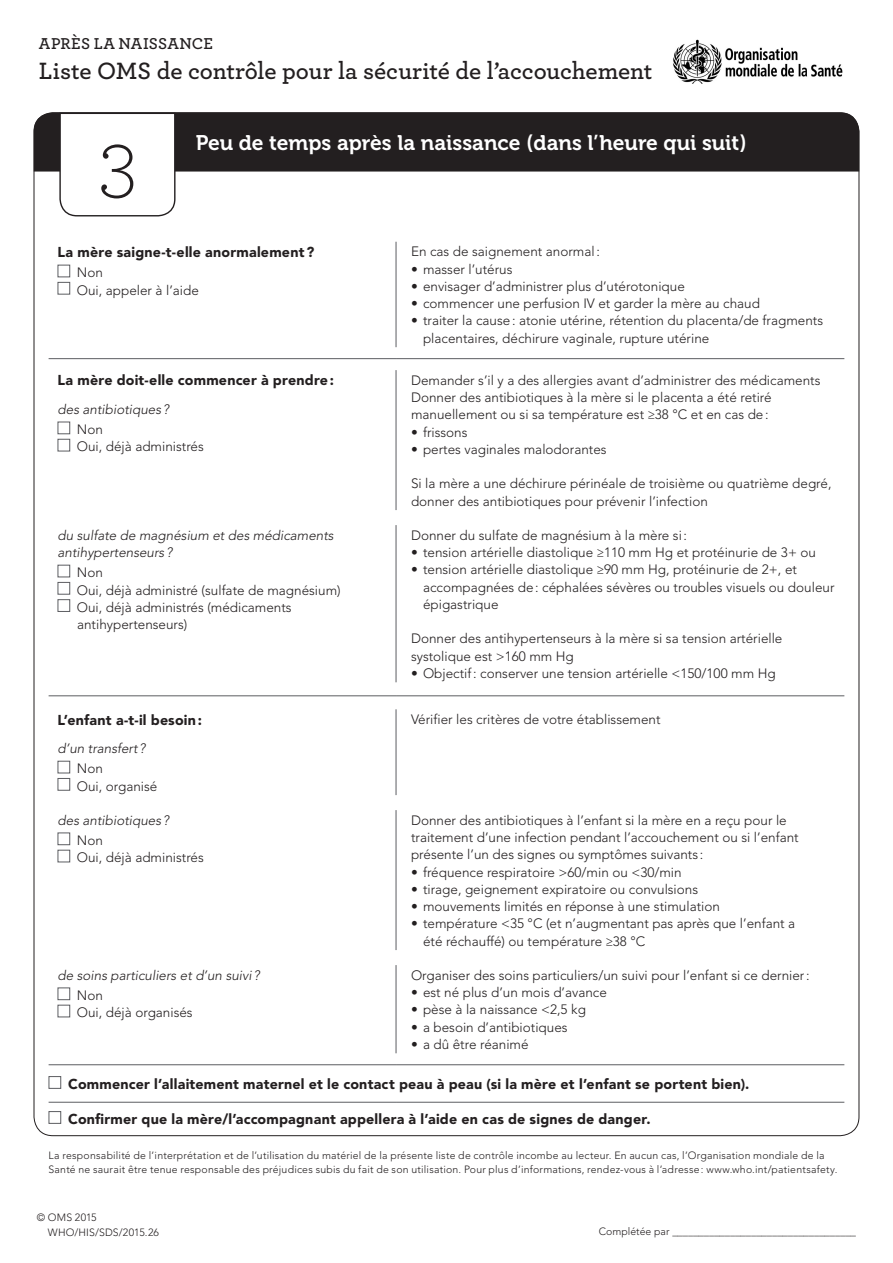
<style>
.page{position:relative;width:893px;height:1263px;background:#fff}
.page>*{position:absolute;margin:0;border:0;box-sizing:border-box;transform-origin:0 0}
.F0_number{font:300 85.5px "Archer";color:#231f20}
.t1{font:600 24.75px "Archer";letter-spacing:-.005em;color:#231f20}
.F0_Head_indent{font:21px "Museo 700";color:#fff}
.t2{font:600 16.5px "Archer";letter-spacing:.01em;color:#231f20}
.F1a_Subhead_box{font:900 14.25px "Avenir LT Std";letter-spacing:.015em;color:#231f20}
.F1_subhead{font:900 14.25px "Avenir LT Std";letter-spacing:.015em;color:#231f20}
.F2_body_FL{font:300 13.5px/17.2px "Avenir LT Std";color:#231f20}
.F2a_body_box{font:300 13.5px/17.2px "Avenir LT Std";color:#231f20}
.F2b_Body_space_above{font:300 13.5px/17.2px "Avenir LT Std";color:#231f20}
.F3b_italic_space_abo{font:italic 300 13.5px "Avenir LT Std";color:#231f20}
.F3_italic_subhead{font:italic 300 13.5px/17.2px "Avenir LT Std";color:#231f20}
.body_copy{font:300 10.5px/15px "Avenir LT Std";letter-spacing:.02em;color:#231f20}
.body_copy-2{font:300 10.5px "Avenir LT Std";color:#231f20}
</style>
<div class="page">
<div style="left:34px;top:113px;width:825px;height:59px;background:#231f20"></div>
<svg style="left:59px;top:112px;width:117px;height:105px"></svg>
<hr style="left:396px;top:242px;width:1px;height:105px;background:#5c5d61">
<hr style="left:396px;top:370px;width:1px;height:140px;background:#5c5d61">
<hr style="left:396px;top:525px;width:1px;height:157px;background:#5c5d61">
<hr style="left:396px;top:709px;width:1px;height:86px;background:#5c5d61">
<hr style="left:396px;top:810px;width:1px;height:140px;background:#5c5d61">
<hr style="left:396px;top:965px;width:1px;height:88px;background:#5c5d61">
<hr style="left:49px;top:358px;width:347px;height:1px;background:#5c5d61">
<hr style="left:396px;top:358px;width:448px;height:1px;background:#5c5d61">
<hr style="left:49px;top:695px;width:347px;height:1px;background:#5c5d61">
<hr style="left:396px;top:695px;width:448px;height:1px;background:#5c5d61">
<hr style="left:49px;top:1064px;width:347px;height:1px;background:#5c5d61">
<hr style="left:396px;top:1064px;width:448px;height:1px;background:#5c5d61">
<hr style="left:49px;top:1102px;width:347px;height:1px;background:#5c5d61">
<hr style="left:396px;top:1102px;width:448px;height:1px;background:#5c5d61">
<div style="left:58px;top:265px;width:12px;height:12px;border:1px solid #5c5d61"></div>
<div style="left:58px;top:282px;width:12px;height:12px;border:1px solid #5c5d61"></div>
<div style="left:58px;top:422px;width:12px;height:12px;border:1px solid #5c5d61"></div>
<div style="left:58px;top:439px;width:12px;height:12px;border:1px solid #5c5d61"></div>
<div style="left:58px;top:565px;width:12px;height:12px;border:1px solid #5c5d61"></div>
<div style="left:58px;top:582px;width:12px;height:12px;border:1px solid #5c5d61"></div>
<div style="left:58px;top:599px;width:12px;height:13px;border:1px solid #5c5d61"></div>
<div style="left:58px;top:761px;width:12px;height:12px;border:1px solid #5c5d61"></div>
<div style="left:58px;top:778px;width:12px;height:13px;border:1px solid #5c5d61"></div>
<div style="left:58px;top:832px;width:12px;height:13px;border:1px solid #5c5d61"></div>
<div style="left:58px;top:850px;width:12px;height:12px;border:1px solid #5c5d61"></div>
<div style="left:58px;top:987px;width:12px;height:13px;border:1px solid #5c5d61"></div>
<div style="left:58px;top:1005px;width:12px;height:12px;border:1px solid #5c5d61"></div>
<div style="left:49px;top:1076px;width:12px;height:13px;border:1px solid #5c5d61"></div>
<div style="left:49px;top:1111px;width:12px;height:13px;border:1px solid #5c5d61"></div>
<img style="left:673px;top:39px;width:170px;height:44px">
<p class="t2" style="left:39px;top:31px;width:176px">APRÈS LA NAISSANCE</p>
<h2 class="t1" style="left:39px;top:52px;width:615px">Liste OMS de contrôle pour la sécurité de l’accouchement</h2>
<p class="F0_number" style="left:98px;top:103px;width:42px">3</p>
<p class="F0_Head_indent" style="left:196px;top:131px;width:552px">Peu de temps après la naissance (dans l’heure qui suit)</p>
<p class="F1_subhead" style="left:58px;top:243px;width:258px">La mère saigne-t-elle anormalement?</p>
<p class="F2a_body_box" style="left:77px;top:264px;width:28px">Non</p>
<p class="F2a_body_box" style="left:77px;top:281px;width:124px">Oui, appeler à l’aide</p>
<p class="F2_body_FL" style="left:411px;top:243px;width:190px">En cas de saignement anormal:</p>
<p class="F2_body_FL" style="left:411px;top:260px;width:103px">• masser l’utérus</p>
<p class="F2_body_FL" style="left:411px;top:278px;width:275px">• envisager d’administrer plus d’utérotonique</p>
<p class="F2_body_FL" style="left:411px;top:295px;width:350px">• commencer une perfusion IV et garder la mère au chaud</p>
<p class="F2_body_FL" style="left:423px;top:312px;width:402px;text-indent:-12px">• traiter la cause: atonie utérine, rétention du placenta/de fragments placentaires, déchirure vaginale, rupture utérine</p>
<p class="F1_subhead" style="left:58px;top:372px;width:278px">La mère doit-elle commencer à prendre:</p>
<p class="F3b_italic_space_abo" style="left:58px;top:401px;width:113px">des antibiotiques ?</p>
<p class="F2a_body_box" style="left:77px;top:421px;width:28px">Non</p>
<p class="F2a_body_box" style="left:77px;top:438px;width:129px">Oui, déjà administrés</p>
<p class="F2_body_FL" style="left:411px;top:372px;width:411px">Demander s’il y a des allergies avant d’administrer des médicaments</p>
<p class="F2_body_FL" style="left:411px;top:389px;width:362px">Donner des antibiotiques à la mère si le placenta a été retiré manuellement ou si sa température est ≥38 °C et en cas de:</p>
<p class="F2_body_FL" style="left:411px;top:423px;width:58px">• frissons</p>
<p class="F2_body_FL" style="left:411px;top:441px;width:197px">• pertes vaginales malodorantes</p>
<p class="F2b_Body_space_above" style="left:411px;top:475px;width:422px">Si la mère a une déchirure périnéale de troisième ou quatrième degré, donner des antibiotiques pour prévenir l’infection</p>
<p class="F3_italic_subhead" style="left:58px;top:527px;width:278px">du sulfate de magnésium et des médicaments antihypertenseurs ?</p>
<p class="F2a_body_box" style="left:77px;top:564px;width:28px">Non</p>
<p class="F2a_body_box" style="left:77px;top:581px;width:265px">Oui, déjà administré (sulfate de magnésium)</p>
<p class="F2a_body_box" style="left:77px;top:599px;width:216px">Oui, déjà administrés (médicaments antihypertenseurs)</p>
<p class="F2_body_FL" style="left:411px;top:527px;width:278px">Donner du sulfate de magnésium à la mère si:</p>
<p class="F2_body_FL" style="left:411px;top:544px;width:406px">• tension artérielle diastolique ≥110 mm Hg et protéinurie de 3+ ou</p>
<p class="F2_body_FL" style="left:423px;top:561px;width:413px;text-indent:-12px">• tension artérielle diastolique ≥90 mm Hg, protéinurie de 2+, et accompagnées de: céphalées sévères ou troubles visuels ou douleur épigastrique</p>
<p class="F2b_Body_space_above" style="left:411px;top:630px;width:373px">Donner des antihypertenseurs à la mère si sa tension artérielle systolique est &gt;160 mm Hg</p>
<p class="F2_body_FL" style="left:411px;top:665px;width:366px">• Objectif: conserver une tension artérielle &lt;150/100 mm Hg</p>
<p class="F1a_Subhead_box" style="left:58px;top:711px;width:146px">L’enfant a-t-il besoin:</p>
<p class="F3b_italic_space_abo" style="left:58px;top:740px;width:89px">d’un transfert ?</p>
<p class="F2a_body_box" style="left:77px;top:760px;width:28px">Non</p>
<p class="F2a_body_box" style="left:77px;top:777px;width:82px">Oui, organisé</p>
<p class="F2_body_FL" style="left:411px;top:711px;width:251px">Vérifier les critères de votre établissement</p>
<p class="F3b_italic_space_abo" style="left:58px;top:812px;width:113px">des antibiotiques ?</p>
<p class="F2a_body_box" style="left:77px;top:832px;width:28px">Non</p>
<p class="F2a_body_box" style="left:77px;top:849px;width:129px">Oui, déjà administrés</p>
<p class="F2_body_FL" style="left:411px;top:811px;width:389px">Donner des antibiotiques à l’enfant si la mère en a reçu pour le traitement d’une infection pendant l’accouchement ou si l’enfant présente l’un des signes ou symptômes suivants :</p>
<p class="F2_body_FL" style="left:411px;top:863px;width:272px">• fréquence respiratoire &gt;60/min ou &lt;30/min</p>
<p class="F2_body_FL" style="left:411px;top:880px;width:289px">• tirage, geignement expiratoire ou convulsions</p>
<p class="F2_body_FL" style="left:411px;top:898px;width:310px">• mouvements limités en réponse à une stimulation</p>
<p class="F2_body_FL" style="left:423px;top:915px;width:374px;text-indent:-12px">• température &lt;35 °C (et n’augmentant pas après que l’enfant a été réchauffé) ou température ≥38 °C</p>
<p class="F2_body_FL" style="left:411px;top:966px;width:400px">Organiser des soins particuliers/un suivi pour l’enfant si ce dernier:</p>
<p class="F2_body_FL" style="left:411px;top:984px;width:197px">• est né plus d’un mois d’avance</p>
<p class="F2_body_FL" style="left:411px;top:1001px;width:176px">• pèse à la naissance &lt;2,5 kg</p>
<p class="F2_body_FL" style="left:411px;top:1018px;width:158px">• a besoin d’antibiotiques</p>
<p class="F2_body_FL" style="left:411px;top:1035px;width:119px">• a dû être réanimé</p>
<p class="F1a_Subhead_box" style="left:68px;top:1075px;width:683px">Commencer l’allaitement maternel et le contact peau à peau (si la mère et l’enfant se portent bien).</p>
<p class="F1a_Subhead_box" style="left:68px;top:1110px;width:584px">Confirmer que la mère/l’accompagnant appellera à l’aide en cas de signes de danger.</p>
<p class="F3b_italic_space_abo" style="left:58px;top:967px;width:203px">de soins particuliers et d’un suivi ?</p>
<p class="F2a_body_box" style="left:77px;top:987px;width:28px">Non</p>
<p class="F2a_body_box" style="left:77px;top:1004px;width:117px">Oui, déjà organisés</p>
<p class="body_copy" style="left:49px;top:1148px;width:790px;line-height:14.1px">La responsabilité de l’interprétation et de l’utilisation du matériel de la présente liste de contrôle incombe au lecteur. En aucun cas, l’Organisation mondiale de la<br>Santé ne saurait être tenue responsable des préjudices subis du fait de son utilisation. Pour plus d’informations, rendez-vous à l’adresse: www.who.int/patientsafety.</p>
<p class="body_copy" style="left:48px;top:1210px;width:113px;text-indent:-11px">© OMS 2015<br>WHO/HIS/SDS/2015.26</p>
<p class="body_copy-2" style="left:599px;top:1225px;width:259px">Complétée par ___________________________________</p>
</div>
